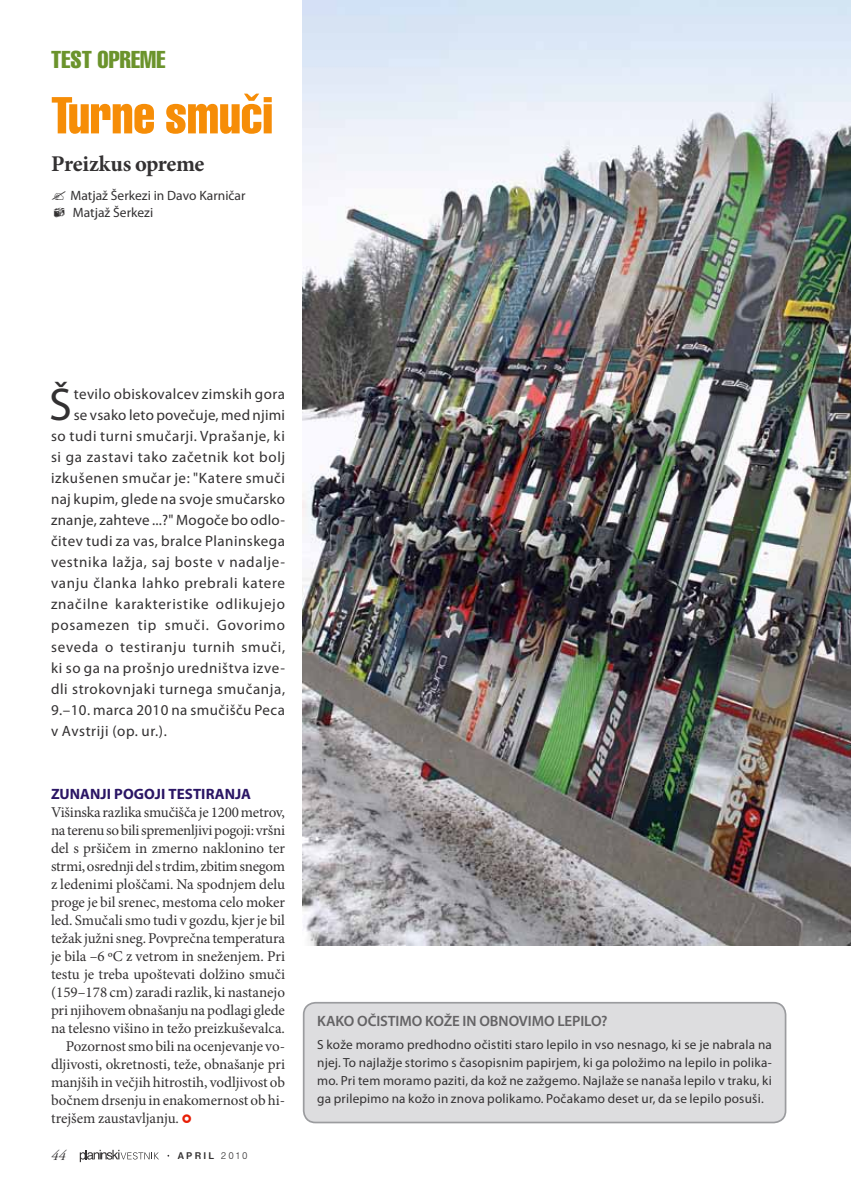
<style>
.page{position:relative;width:851px;height:1191px;background:#fff}
.page>*{position:absolute;margin:0;border:0;box-sizing:border-box;transform-origin:0 0}
.t1{font:extra-condensed 51px "SS Helvetica";color:#f68d07}
.t2{font:46.2px "Myriad Pro";color:#333132}
.t3{font:extra-condensed 24px "SS Helvetica";letter-spacing:.005em;color:#6b932c}
.t4{font:700 22.5px "Minion Pro";letter-spacing:-.02em;color:#333132}
.t5{font:15px "Minion Pro";letter-spacing:-.005em;color:#333132}
.t6{font:15px "Myriad Pro";letter-spacing:.04em;color:#333132}
.t7{font:15px "Myriad Pro";letter-spacing:.015em;color:#333132}
.t8{font:600 15px "Myriad Pro";letter-spacing:-.005em;color:#646365}
.t9{font:15px "Myriad Pro";letter-spacing:.02em;color:#333132}
.t10{font:700 15px "Myriad Pro";letter-spacing:.005em;color:#2b1665}
.t11{font:italic 14.55px "Adobe Garamond Pro";color:#333132}
.t12{font:13.5px/17.2px "Myriad Pro";color:#333132}
.t13{font:13.2px/18px "Myriad Pro";letter-spacing:.02em;color:#333132;text-align:justify}
.t14{font:700 10.2px "Nimbus San DEE";letter-spacing:.22em;color:#333132}
.s1{font-family:"Markacija";font-size:12px;color:#e71e06}
.s2{font-family:"Nimbus San DEE Ligh";font-weight:400}
</style>
<div class="page">
<svg style="left:80px;top:1149px;width:79px;height:13px"></svg>
<img style="left:302px;top:0;width:548px;height:945px">
<div style="left:303px;top:1002px;width:482px;height:120px;background:#dddddf;border-radius:12px"></div>
<div style="left:303px;top:1002px;width:483px;height:121px;border:2px solid #9b9c9f;border-radius:12px"></div>
<h3 class="t3" style="left:51px;top:44px;width:116px">TEST OPREME</h3>
<h1 class="t1" style="left:51px;top:83px;width:223px">Turne smu~i</h1>
<h3 class="t4" style="left:51px;top:148px;width:155px">Preizkus opreme</h3>
<p class="t12" style="left:71px;top:186px;width:176px">Matjaž Šerkezi in Davo Karničar<br>Matjaž Šerkezi</p>
<h2 class="t2" style="left:49px;top:376px;width:24px">Š</h2>
<p class="t6" style="left:74px;top:385px;width:212px">tevilo obiskovalcev zimskih gora</p>
<p class="t7" style="left:74px;top:406px;width:213px">se vsako leto povečuje, med njimi</p>
<p class="t6" style="left:51px;top:427px;width:235px">so tudi turni smučarji. Vprašanje, ki</p>
<p class="t6" style="left:51px;top:448px;width:235px">si ga zastavi tako začetnik kot bolj</p>
<p class="t6" style="left:51px;top:469px;width:235px">izkušenen smučar je: "Katere smuči</p>
<p class="t9" style="left:51px;top:490px;width:235px">naj kupim, glede na svoje smučarsko</p>
<p class="t7" style="left:51px;top:511px;width:235px">znanje, zahteve ...?" Mogoče bo odlo-</p>
<p class="t6" style="left:51px;top:532px;width:235px">čitev tudi za vas, bralce Planinskega</p>
<p class="t6" style="left:51px;top:553px;width:235px">vestnika lažja, saj boste v nadalje-</p>
<p class="t6" style="left:51px;top:574px;width:235px">vanju članka lahko prebrali katere</p>
<p class="t6" style="left:51px;top:595px;width:235px">značilne karakteristike odlikujejo</p>
<p class="t6" style="left:51px;top:616px;width:235px">posamezen tip smuči. Govorimo</p>
<p class="t6" style="left:51px;top:637px;width:235px">seveda o testiranju turnih smuči,</p>
<p class="t6" style="left:51px;top:658px;width:235px">ki so ga na prošnjo uredništva izve-</p>
<p class="t6" style="left:51px;top:679px;width:235px">dli strokovnjaki turnega smučanja,</p>
<p class="t6" style="left:51px;top:700px;width:235px">9.–10. marca 2010 na smučišču Peca</p>
<p class="t6" style="left:51px;top:721px;width:117px">v Avstriji (op. ur.).</p>
<p class="t10" style="left:51px;top:784px;width:201px">ZUNANJI POGOJI TESTIRANJA</p>
<p class="t5" style="left:51px;top:802px;width:235px">Višinska razlika smučišča je 1200 metrov,</p>
<p class="t5" style="left:51px;top:820px;width:235px">na terenu so bili spremenljivi pogoji: vršni</p>
<p class="t5" style="left:51px;top:838px;width:235px">del s pršičem in zmerno naklonino ter</p>
<p class="t5" style="left:51px;top:856px;width:235px">strmi, osrednji del s trdim, zbitim snegom</p>
<p class="t5" style="left:51px;top:874px;width:235px">z ledenimi ploščami. Na spodnjem delu</p>
<p class="t5" style="left:51px;top:892px;width:235px">proge je bil srenec, mestoma celo moker</p>
<p class="t5" style="left:51px;top:910px;width:235px">led. Smučali smo tudi v gozdu, kjer je bil</p>
<p class="t5" style="left:51px;top:928px;width:235px">težak južni sneg. Povprečna temperatura</p>
<p class="t5" style="left:51px;top:946px;width:235px">je bila –6 ºC z vetrom in sneženjem. Pri</p>
<p class="t5" style="left:51px;top:964px;width:235px">testu je treba upoštevati dolžino smuči</p>
<p class="t5" style="left:51px;top:982px;width:235px">(159–178 cm) zaradi razlik, ki nastanejo</p>
<p class="t5" style="left:51px;top:1000px;width:235px">pri njihovem obnašanju na podlagi glede</p>
<p class="t5" style="left:51px;top:1018px;width:235px">na telesno višino in težo preizkuševalca.</p>
<p class="t5" style="left:66px;top:1036px;width:220px">Pozornost smo bili na ocenjevanje vo-</p>
<p class="t5" style="left:51px;top:1054px;width:235px">dljivosti, okretnosti, teže, obnašanje pri</p>
<p class="t5" style="left:51px;top:1072px;width:235px">manjših in večjih hitrostih, vodljivost ob</p>
<p class="t5" style="left:51px;top:1090px;width:235px">bočnem drsenju in enakomernost ob hi-</p>
<p class="t5" style="left:51px;top:1108px;width:143px">trejšem zaustavljanju. <span class="s1">m</span></p>
<p class="t11" style="left:51px;top:1147px;width:16px">44</p>
<p class="t14" style="left:178px;top:1150px;width:71px">APRIL <span class="s2">2010</span></p>
<p class="t8" style="left:317px;top:1011px;width:292px">KAKO OČISTIMO KOŽE IN OBNOVIMO LEPILO?</p>
<p class="t13" style="left:317px;top:1035px;width:456px">S kože moramo predhodno očistiti staro lepilo in vso nesnago, ki se je nabrala na njej. To najlažje storimo s časopisnim papirjem, ki ga položimo na lepilo in polika&shy;mo. Pri tem moramo paziti, da kož ne zažgemo. Najlaže se nanaša lepilo v traku, ki ga prilepimo na kožo in znova polikamo. Počakamo deset ur, da se lepilo posuši.</p>
</div>
